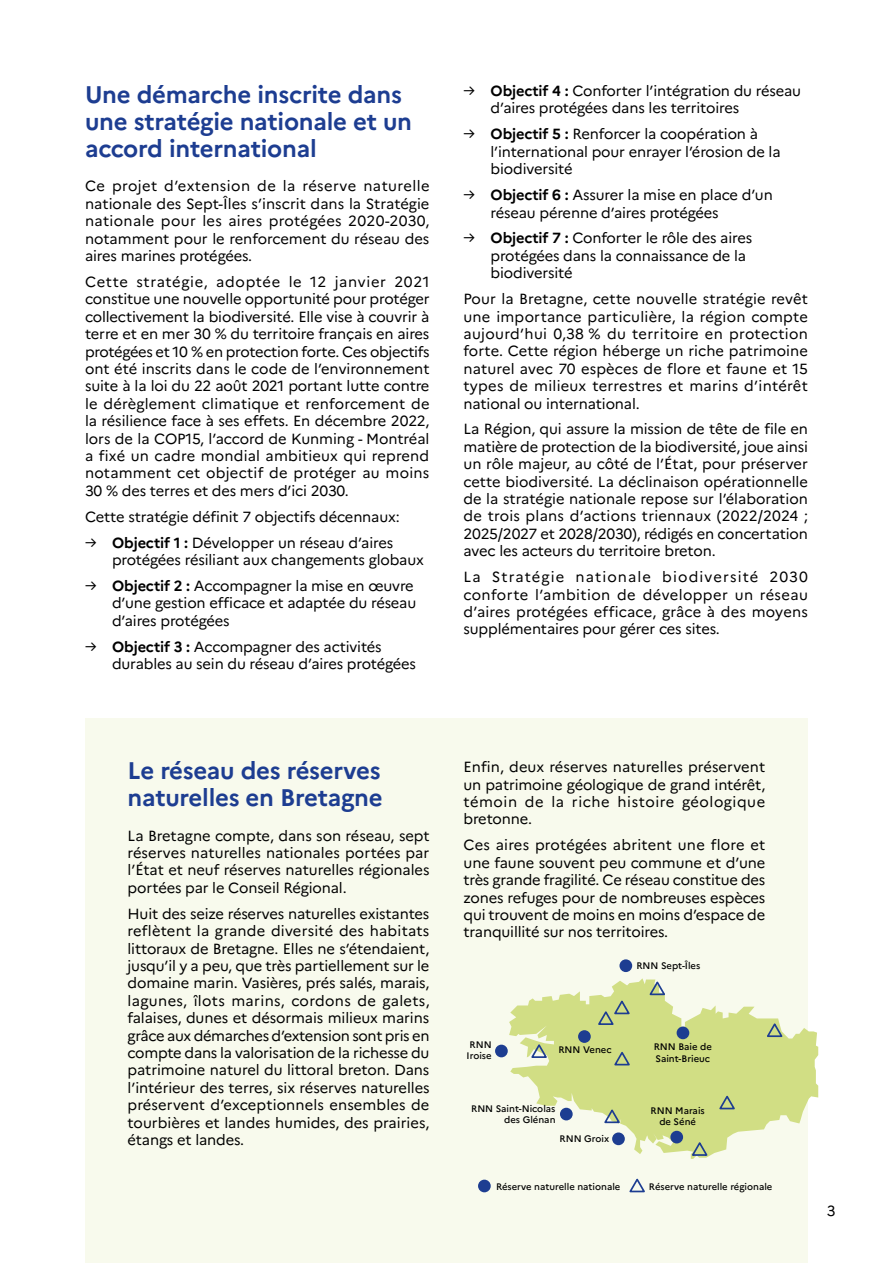
<style>
.page{position:relative;width:893px;height:1263px;background:#fff}
.page>*{position:absolute;margin:0;border:0;box-sizing:border-box;transform-origin:0 0}
.Titre{font:700 24px/27px "Marianne";letter-spacing:-.01em;color:#1d3d91}
.t1{font:14.7px/17.4px "Marianne";letter-spacing:-.01em;color:#000;text-align:justify}
.t2{font:500 9.45px/11.4px "Marianne";color:#000;text-align:center}
.s1{font-weight:700}
</style>
<div class="page">
<div style="left:85px;top:719px;width:723px;height:544px;background:#f8faed"></div>
<svg style="left:509px;top:978px;width:309px;height:181px;fill:#d1de84"></svg>
<div style="left:478px;top:1179px;width:13px;height:13px;background:#1d3d91;border-radius:50%"></div>
<svg style="left:629px;top:1178px;width:16px;height:15px"></svg>
<div style="left:612px;top:1132px;width:13px;height:13px;background:#1d3d91;border-radius:50%"></div>
<div style="left:670px;top:1131px;width:13px;height:12px;background:#1d3d91;border-radius:50%"></div>
<div style="left:677px;top:1026px;width:12px;height:13px;background:#1d3d91;border-radius:50%"></div>
<div style="left:560px;top:1108px;width:13px;height:12px;background:#1d3d91;border-radius:50%"></div>
<div style="left:578px;top:1030px;width:13px;height:13px;background:#1d3d91;border-radius:50%"></div>
<div style="left:495px;top:1045px;width:13px;height:12px;background:#1d3d91;border-radius:50%"></div>
<div style="left:619px;top:959px;width:13px;height:13px;background:#1d3d91;border-radius:50%"></div>
<svg style="left:690px;top:1141px;width:19px;height:16px"></svg>
<svg style="left:717px;top:1094px;width:20px;height:17px"></svg>
<svg style="left:602px;top:1108px;width:20px;height:16px"></svg>
<svg style="left:612px;top:1050px;width:20px;height:17px"></svg>
<svg style="left:765px;top:1022px;width:19px;height:16px"></svg>
<svg style="left:647px;top:980px;width:20px;height:17px"></svg>
<svg style="left:596px;top:999px;width:36px;height:27px"></svg>
<svg style="left:529px;top:1043px;width:20px;height:16px"></svg>
<p class="Titre" style="left:85px;top:79px;width:328px">Une démarche inscrite dans une stratégie nationale et un accord international</p>
<p class="t1" style="left:85px;top:176px;width:346px">Ce projet d’extension de la réserve naturelle nationale des Sept-Îles s’inscrit dans la Stratégie nationale pour les aires protégées 2020-2030, notamment pour le renforcement du réseau des aires marines protégées.</p>
<p class="t1" style="left:85px;top:272px;width:346px">Cette stratégie, adoptée le 12 janvier 2021 constitue une nouvelle opportunité pour protéger collectivement la biodiversité. Elle vise à couvrir à terre et en mer 30 % du territoire français en aires protégées et 10 % en protection forte. Ces objectifs ont été inscrits dans le code de l’environnement suite à la loi du 22 août 2021 portant lutte contre le dérèglement climatique et renforcement de la résilience face à ses effets. En décembre 2022, lors de la COP15, l’accord de Kunming - Montréal a fixé un cadre mondial ambitieux qui reprend notamment cet objectif de protéger au moins 30 % des terres et des mers d’ici 2030.</p>
<p class="t1" style="left:85px;top:507px;width:316px">Cette stratégie définit 7 objectifs décennaux:</p>
<p class="t1" style="left:112px;top:532px;width:313px;text-indent:-27px">→ <span class="s1">Objectif 1 :</span> Développer un réseau d’aires protégées résiliant aux changements globaux</p>
<p class="t1" style="left:112px;top:576px;width:306px;text-align:left;text-indent:-27px">→ <span class="s1">Objectif 2 :</span> Accompagner la mise en œuvre d’une gestion efficace et adaptée du réseau d’aires protégées</p>
<p class="t1" style="left:112px;top:636px;width:306px;text-indent:-27px">→ <span class="s1">Objectif 3 :</span> Accompagner des activités durables au sein du réseau d’aires protégées</p>
<p class="t1" style="left:490px;top:81px;width:312px;text-indent:-27px">→ <span class="s1">Objectif 4 :</span> Conforter l’intégration du réseau d’aires protégées dans les territoires</p>
<p class="t1" style="left:490px;top:124px;width:292px;text-align:left;text-indent:-27px">→ <span class="s1">Objectif 5 :</span> Renforcer la coopération à l’international pour enrayer l’érosion de la biodiversité</p>
<p class="t1" style="left:490px;top:185px;width:284px;text-indent:-27px">→ <span class="s1">Objectif 6 :</span> Assurer la mise en place d’un réseau pérenne d’aires protégées</p>
<p class="t1" style="left:490px;top:228px;width:263px;text-align:left;text-indent:-27px">→ <span class="s1">Objectif 7 :</span> Conforter le rôle des aires protégées dans la connaissance de la biodiversité</p>
<p class="t1" style="left:463px;top:289px;width:346px">Pour la Bretagne, cette nouvelle stratégie revêt une importance particulière, la région compte aujourd’hui 0,38 % du territoire en protection forte. Cette région héberge un riche patrimoine naturel avec 70 espèces de flore et faune et 15 types de milieux terrestres et marins d’intérêt national ou international.</p>
<p class="t1" style="left:463px;top:419px;width:346px">La Région, qui assure la mission de tête de file en matière de protection de la biodiversité, joue ainsi un rôle majeur, au côté de l’État, pour préserver cette biodiversité. La déclinaison opérationnelle de la stratégie nationale repose sur l’élaboration de trois plans d’actions triennaux (2022/2024 ; 2025/2027 et 2028/2030), rédigés en concertation avec les acteurs du territoire breton.</p>
<p class="t1" style="left:463px;top:567px;width:346px">La Stratégie nationale biodiversité 2030 conforte l’ambition de développer un réseau d’aires protégées efficace, grâce à des moyens supplémentaires pour gérer ces sites.</p>
<p class="Titre" style="left:128px;top:755px;width:257px">Le réseau des réserves naturelles en Bretagne</p>
<p class="t1" style="left:128px;top:825px;width:303px">La Bretagne compte, dans son réseau, sept réserves naturelles nationales portées par l’État et neuf réserves naturelles régionales portées par le Conseil Régional.</p>
<p class="t1" style="left:128px;top:904px;width:304px">Huit des seize réserves naturelles existantes reflètent la grande diversité des habitats littoraux de Bretagne. Elles ne s’étendaient, jusqu’il y a peu, que très partiellement sur le domaine marin. Vasières, prés salés, marais, lagunes, îlots marins, cordons de galets, falaises, dunes et désormais milieux marins grâce aux démarches d’extension sont pris en compte dans la valorisation de la richesse du patrimoine naturel du littoral breton. Dans l’intérieur des terres, six réserves naturelles préservent d’exceptionnels ensembles de tourbières et landes humides, des prairies, étangs et landes.</p>
<p class="t1" style="left:463px;top:757px;width:303px">Enfin, deux réserves naturelles préservent un patrimoine géologique de grand intérêt, témoin de la riche histoire géologique bretonne.</p>
<p class="t1" style="left:463px;top:835px;width:303px">Ces aires protégées abritent une flore et une faune souvent peu commune et d’une très grande fragilité. Ce réseau constitue des zones refuges pour de nombreuses espèces qui trouvent de moins en moins d’espace de tranquillité sur nos territoires.</p>
<p class="t2" style="left:636px;top:959px;width:65px">RNN Sept-Îles</p>
<p class="t2" style="left:467px;top:1038px;width:26px">RNN<br>Iroise</p>
<p class="t2" style="left:558px;top:1043px;width:55px">RNN Venec</p>
<p class="t2" style="left:471px;top:1102px;width:86px;text-align:right">RNN Saint-Nicolas des Glénan</p>
<p class="t2" style="left:560px;top:1132px;width:51px">RNN Groix</p>
<p class="t2" style="left:654px;top:1040px;width:60px;text-align:left">RNN Baie de<br>Saint-Brieuc</p>
<p class="t2" style="left:651px;top:1104px;width:56px">RNN Marais de Séné</p>
<p class="t2" style="left:496px;top:1180px;width:126px">Réserve naturelle nationale</p>
<p class="t2" style="left:649px;top:1180px;width:125px">Réserve naturelle régionale</p>
<p class="t1" style="left:827px;top:1200px;width:10px">3</p>
</div>
